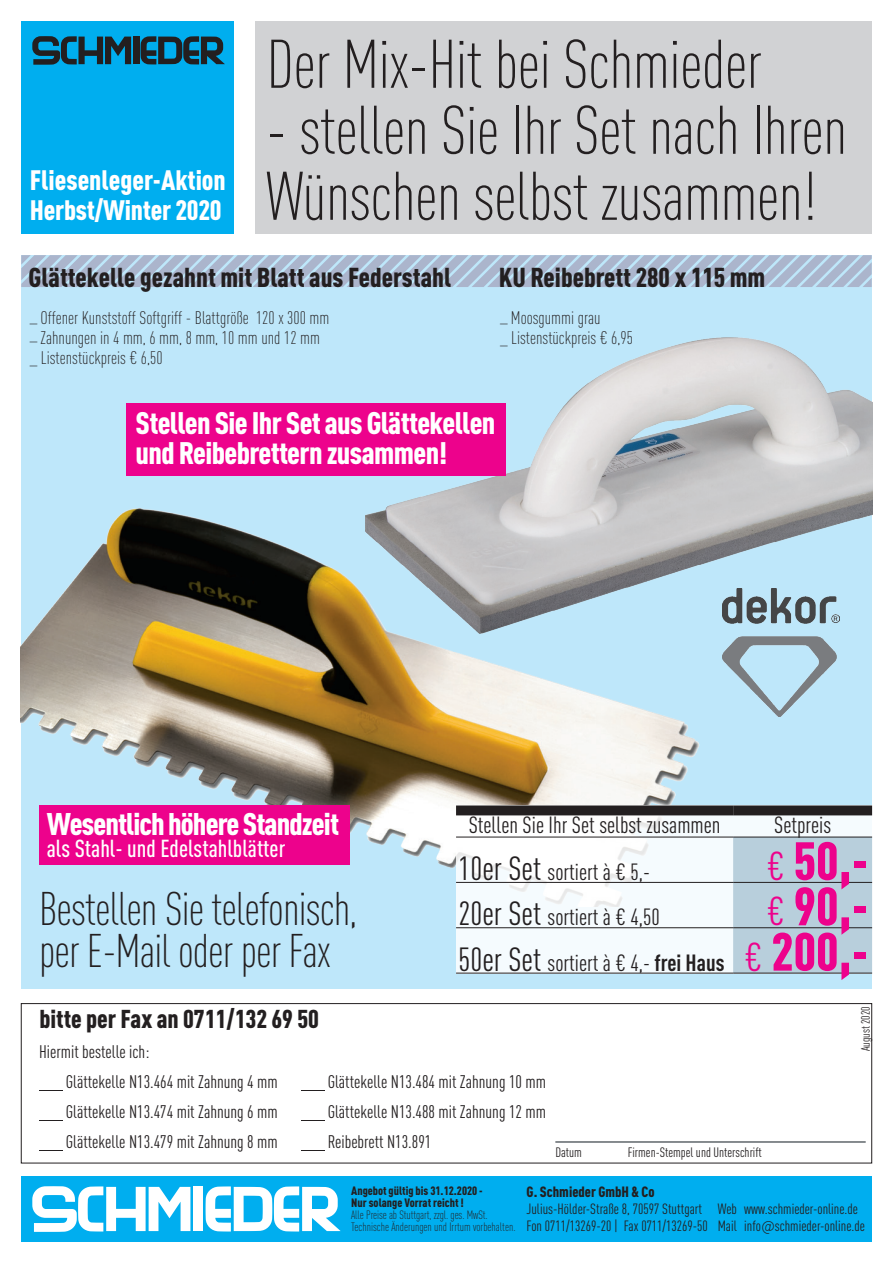
<style>
.page{position:relative;width:893px;height:1263px;background:#fff}
.page>*{position:absolute;margin:0;border:0;box-sizing:border-box;transform-origin:0 0}
.t1{font:300 condensed 67.65px/66px "DIN Pro";letter-spacing:-.01em;color:#231f20}
.PI_PTab2_PPreis{font:900 condensed 52.95px "DIN Pro";color:#ed028c}
.t2{font:300 condensed 46.5px "DIN Pro";letter-spacing:-.02em;color:#231f20}
.t3{font:900 condensed 30.9px "DIN Pro";letter-spacing:-.03em;color:#fff}
.t4{font:900 condensed 30.75px/30px "DIN Pro";letter-spacing:-.02em;color:#fff}
.t5{font:900 condensed 27.75px "DIN Pro";color:#fff}
.P_Headline1{font:900 condensed 27px "DIN Pro";color:#231f20}
.t6{font:900 condensed 25.5px "DIN Pro";color:#231f20}
.t7{font:500 condensed 24.3px "DIN Pro";color:#fff}
.PI_PTab2_Menge{font:condensed 23.1px "DIN Pro";color:#231f20}
.PI_PTab2_Kopf{font:condensed 23.1px "DIN Pro";color:#231f20}
.t8{font:condensed 18px "DIN Pro";color:#231f20;scale:3 1}
.P_Text1{font:300 condensed 18px "DIN Pro";color:#231f20}
.t9{font:condensed 18px "DIN Pro";color:#231f20}
.t10{font:condensed 14.7px/16.6px "DIN Pro";color:#231f20}
.t11{font:900 condensed 14.7px "DIN Pro";color:#231f20}
.t12{font:condensed 13.5px "DIN Pro";color:#231f20}
.t13{font:300 condensed 12px/12px "DIN Pro";color:#231f20}
.t14{font:900 condensed 12px "DIN Pro";color:#231f20}
.t15{font:condensed 12px "DIN Pro";color:#231f20}
.s1{font-size:33px}
.s2{font-weight:400;font-size:39.6px}
.s3{font-weight:700}
.s4{font-weight:900}
.s5{font-family:"Koenig DIN";font-stretch:normal}
</style>
<div class="page">
<div style="left:21px;top:255px;width:851px;height:734px;background:#bee7fa"></div>
<img style="left:436px;top:337px;width:436px;height:281px">
<img style="left:21px;top:493px;width:693px;height:375px">
<div style="left:21px;top:1003px;width:851px;height:160px;border:1px solid #231f20"></div>
<svg style="left:21px;top:255px;width:851px;height:32px"></svg>
<div style="left:21px;top:21px;width:213px;height:213px;background:#00aeef"></div>
<div style="left:21px;top:1176px;width:851px;height:66px;background:#00aeef"></div>
<div style="left:255px;top:21px;width:617px;height:213px;background:#d1d2d4"></div>
<div style="left:456px;top:805px;width:416px;height:168px;background:#f5fbfe"></div>
<div style="left:733px;top:837px;width:139px;height:135px;background:#b8cfdc"></div>
<div style="left:456px;top:805px;width:277px;height:10px;background:#231f20"></div>
<hr style="left:456px;top:836px;width:277px;height:1px;background:#231f20">
<div style="left:733px;top:805px;width:139px;height:10px;background:#231f20"></div>
<hr style="left:733px;top:836px;width:139px;height:1px;background:#231f20">
<hr style="left:456px;top:882px;width:277px;height:1px;background:#231f20">
<hr style="left:733px;top:882px;width:139px;height:1px;background:#231f20">
<hr style="left:456px;top:927px;width:277px;height:1px;background:#231f20">
<hr style="left:733px;top:927px;width:139px;height:1px;background:#231f20">
<hr style="left:456px;top:972px;width:277px;height:1px;background:#231f20">
<hr style="left:733px;top:972px;width:139px;height:1px;background:#231f20">
<hr style="left:555px;top:1142px;width:311px;height:1px;background:#101a21">
<div style="left:39px;top:805px;width:311px;height:60px;background:#ed028c"></div>
<div style="left:126px;top:403px;width:380px;height:73px;background:#ed028c"></div>
<img style="left:723px;top:589px;width:117px;height:127px">
<div style="left:133px;top:37px;width:6px;height:27px;background:#231f20"></div>
<svg style="left:32px;top:36px;width:99px;height:29px"></svg>
<svg style="left:141px;top:36px;width:84px;height:28px"></svg>
<div style="left:194px;top:1187px;width:9px;height:44px;background:#fff"></div>
<svg style="left:32px;top:1186px;width:158px;height:46px"></svg>
<svg style="left:206px;top:1186px;width:135px;height:45px"></svg>
<p class="t5" style="left:30px;top:163px;width:197px">Fliesenleger-Aktion</p>
<p class="t5" style="left:30px;top:193px;width:193px">Herbst/Winter 2020</p>
<p class="t1" style="left:266px;top:31px;width:497px">Der Mix-Hit bei Schmieder</p>
<p class="t1" style="left:266px;top:97px;width:582px">- stellen Sie Ihr Set nach Ihren<br>Wünschen selbst zusammen!</p>
<p class="P_Headline1" style="left:28px;top:261px;width:424px">Glättekelle gezahnt mit Blatt aus Federstahl</p>
<p class="P_Text1" style="left:30px;top:307px;width:301px">_ Offener Kunststoff Softgriff - Blattgröße 120 x 300 mm</p>
<p class="P_Text1" style="left:30px;top:327px;width:292px">_ Zahnungen in 4 mm, 6 mm, 8 mm, 10 mm und 12 mm</p>
<p class="P_Text1" style="left:30px;top:347px;width:134px">_ Listenstückpreis € 6,50</p>
<p class="P_Headline1" style="left:499px;top:261px;width:268px">KU Reibebrett 280 x 115 mm</p>
<p class="P_Text1" style="left:500px;top:307px;width:102px">_ Moosgummi grau</p>
<p class="P_Text1" style="left:500px;top:327px;width:134px">_ Listenstückpreis € 6,95</p>
<p class="t4" style="left:136px;top:408px;width:361px">Stellen Sie Ihr Set aus Glättekellen und Reibebrettern zusammen!</p>
<p class="t3" style="left:47px;top:805px;width:294px">Wesentlich höhere Standzeit</p>
<p class="t7" style="left:47px;top:834px;width:240px">als Stahl- und Edelstahlblätter</p>
<p class="t2" style="left:39px;top:882px;width:320px">Bestellen Sie telefonisch,</p>
<p class="t2" style="left:39px;top:924px;width:293px">per E-Mail oder per Fax</p>
<p class="PI_PTab2_Kopf" style="left:469px;top:811px;width:253px">Stellen Sie Ihr Set selbst zusammen</p>
<p class="PI_PTab2_Kopf" style="left:774px;top:811px;width:58px">Setpreis</p>
<p class="PI_PTab2_Menge" style="left:458px;top:858px;width:193px"><span class="s1">10er Set</span> sortiert à € 5,-</p>
<p class="PI_PTab2_PPreis" style="left:767px;top:828px;width:102px"><span class="s2">€</span> 50,-</p>
<p class="PI_PTab2_PPreis" style="left:767px;top:873px;width:102px"><span class="s2">€</span> 90,-</p>
<p class="PI_PTab2_Menge" style="left:458px;top:904px;width:203px"><span class="s1">20er Set</span> sortiert à € 4,50</p>
<p class="PI_PTab2_PPreis" style="left:744px;top:919px;width:124px"><span class="s2">€</span> 200,-</p>
<p class="PI_PTab2_Menge" style="left:458px;top:949px;width:267px"><span class="s1">50er Set</span> sortiert à € 4,- <span class="s3">frei Haus</span></p>
<p class="t15" style="left:859px;top:1051px;width:46px;rotate:-90deg">August 2020</p>
<p class="t6" style="left:40px;top:1003px;width:281px">bitte per Fax an 0711/132 69 50</p>
<p class="t9" style="left:39px;top:1041px;width:112px">Hiermit bestelle ich:</p>
<p class="t8" style="left:39px;top:1071px;width:81px">_ Glättekelle N13.464 mit Zahnung 4 mm</p>
<p class="t8" style="left:39px;top:1101px;width:81px">_ Glättekelle N13.474 mit Zahnung 6 mm</p>
<p class="t8" style="left:39px;top:1131px;width:81px">_ Glättekelle N13.479 mit Zahnung 8 mm</p>
<p class="t8" style="left:301px;top:1071px;width:83px">_ Glättekelle N13.484 mit Zahnung 10 mm</p>
<p class="t8" style="left:301px;top:1101px;width:83px">_ Glättekelle N13.488 mit Zahnung 12 mm</p>
<p class="t8" style="left:301px;top:1131px;width:45px">_ Reibebrett N13.891</p>
<p class="t11" style="left:527px;top:1183px;width:130px">G. Schmieder GmbH &amp; Co</p>
<p class="t10" style="left:527px;top:1200px;width:177px">Julius-Hölder-Straße 8, 70597 Stuttgart</p>
<p class="t10" style="left:527px;top:1217px;width:183px">Fon 0711/13269-20 | Fax 0711/13269-50</p>
<p class="t12" style="left:555px;top:1144px;width:28px">Datum</p>
<p class="t12" style="left:628px;top:1144px;width:136px">Firmen-Stempel und Unterschrift</p>
<p class="t14" style="left:351px;top:1183px;width:133px">Angebot gültig bis 31.12.2020 -</p>
<p class="t13" style="left:351px;top:1197px;width:138px"><span class="s4">Nur solange Vorrat reicht !<br></span>Alle Preise ab Stuttgart, zzgl. ges. MwSt.</p>
<p class="t13" style="left:351px;top:1221px;width:166px">Technische Änderungen und Irrtum vorbehalten.</p>
<p class="t10" style="left:718px;top:1200px;width:149px">Web www.schmieder-online.de<br>Mail info<span class="s5">@</span>schmieder-online.de</p>
</div>
